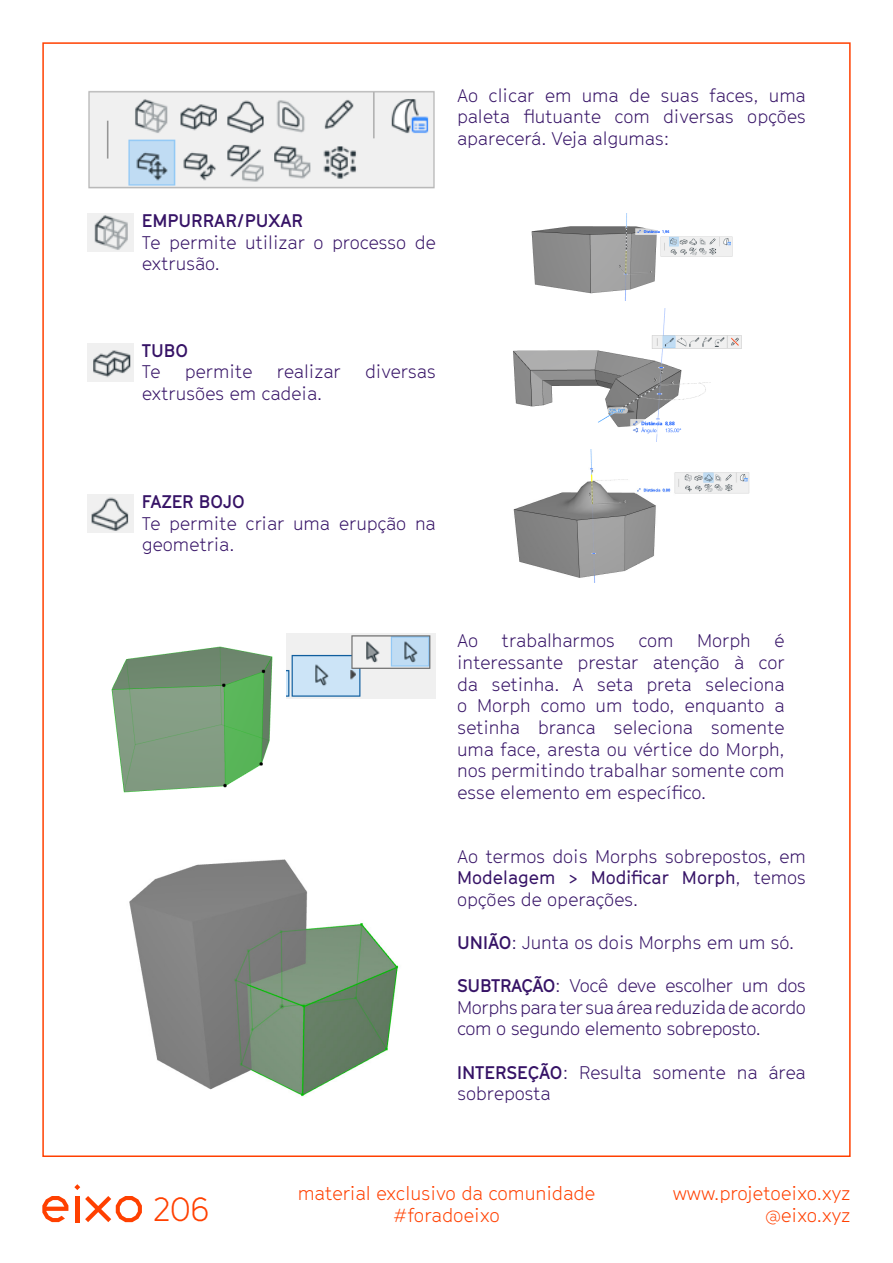
<style>
.page{position:relative;width:893px;height:1263px;background:#fff}
.page>*{position:absolute;margin:0;border:0;box-sizing:border-box;transform-origin:0 0}
.t1{font:300 33px "GT Cinetype";color:#ff4000}
.t2{font:300 18.6px/22.4px "GT Cinetype";color:#ff4000;text-align:right}
.t3{font:300 18px/21.6px "GT Cinetype";color:#361366;text-align:justify}
.t4{font:700 18px "GT Cinetype";color:#361366}
.s1{font-weight:400}
.s2{font-weight:700}
</style>
<div class="page">
<img style="left:112px;top:646px;width:161px;height:147px">
<img style="left:286px;top:634px;width:150px;height:64px">
<img style="left:531px;top:214px;width:202px;height:87px">
<img style="left:513px;top:449px;width:237px;height:133px">
<img style="left:513px;top:309px;width:229px;height:132px">
<img style="left:88px;top:91px;width:347px;height:98px">
<img style="left:87px;top:214px;width:47px;height:38px">
<img style="left:87px;top:344px;width:47px;height:37px">
<img style="left:87px;top:495px;width:47px;height:38px">
<img style="left:129px;top:859px;width:270px;height:238px">
<svg style="left:42px;top:1196px;width:26px;height:26px"></svg>
<svg style="left:74px;top:1184px;width:6px;height:6px"></svg>
<hr style="left:75px;top:1196px;width:4px;height:26px;background:#ff4000">
<svg style="left:85px;top:1196px;width:57px;height:26px"></svg>
<p class="t3" style="left:457px;top:84px;width:350px">Ao clicar em uma de suas faces, uma paleta futuante com diversas opções aparecerá. Veja algumas:</p>
<p class="t4" style="left:142px;top:210px;width:163px">EMPURRAR/PUXAR</p>
<p class="t3" style="left:142px;top:232px;width:295px">Te permite utilizar o processo de extrusão.</p>
<p class="t4" style="left:142px;top:340px;width:48px">TUBO</p>
<p class="t3" style="left:142px;top:361px;width:20px">Te</p>
<p class="t3" style="left:185px;top:361px;width:69px">permite</p>
<p class="t3" style="left:277px;top:361px;width:65px">realizar</p>
<p class="t3" style="left:365px;top:361px;width:72px">diversas</p>
<p class="t3" style="left:142px;top:383px;width:182px">extrusões em cadeia.</p>
<p class="t4" style="left:142px;top:491px;width:104px">FAZER BOJO</p>
<p class="t3" style="left:142px;top:512px;width:295px">Te permite criar uma erupção na geometria.</p>
<p class="t3" style="left:457px;top:630px;width:23px">Ao</p>
<p class="t3" style="left:502px;top:630px;width:115px">trabalharmos</p>
<p class="t3" style="left:638px;top:630px;width:37px">com</p>
<p class="t3" style="left:697px;top:630px;width:55px">Morph</p>
<p class="t3" style="left:457px;top:630px;width:329px;text-indent:317px">é interessante prestar atenção à cor da setinha. A seta preta seleciona o Morph como um todo, enquanto a setinha branca seleciona somente uma face, aresta ou vértice do Morph, nos permitindo trabalhar somente com esse elemento em específco.</p>
<p class="t3" style="left:457px;top:845px;width:350px">Ao termos dois Morphs sobrepostos, em <span class="s1">Modelagem &gt; Modifcar Morph</span>, temos opções de operações.</p>
<p class="t3" style="left:457px;top:931px;width:339px"><span class="s2">UNIÃO</span>: Junta os dois Morphs em um só.</p>
<p class="t3" style="left:457px;top:975px;width:350px"><span class="s2">SUBTRAÇÃO</span>: Você deve escolher um dos Morphs para ter sua área reduzida de acordo com o segundo elemento sobreposto.</p>
<p class="t3" style="left:457px;top:1061px;width:350px"><span class="s2">INTERSEÇÃO</span>: Resulta somente na área sobreposta</p>
<h1 class="t1" style="left:153px;top:1190px;width:58px">206</h1>
<p class="t2" style="left:298px;top:1182px;width:299px;text-align:center">material exclusivo da comunidade #foradoeixo</p>
<p class="t2" style="left:673px;top:1182px;width:179px">www.projetoeixo.xyz @eixo.xyz</p>
</div>
